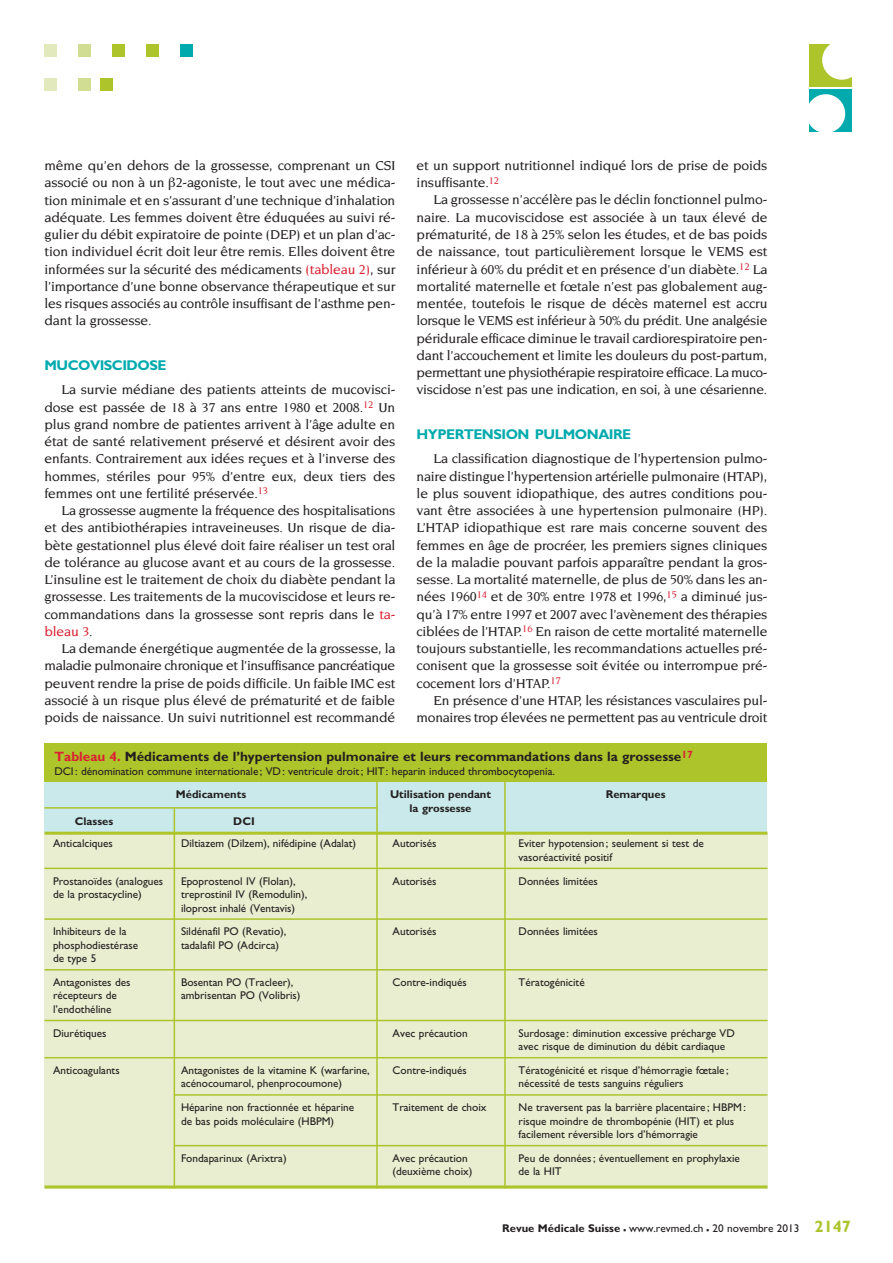
<style>
.page{position:relative;width:893px;height:1263px;background:#fff}
.page>*{position:absolute;margin:0;border:0;box-sizing:border-box;transform-origin:0 0}
.t1{font:700 14.1px "Gill Sans";letter-spacing:-.035em;color:#00aaad}
.t2{font:500 13.95px/17.2px "Novarese";letter-spacing:-.01em;color:#231f20;text-align:justify}
.t3{font:700 13.5px "Gill Sans";color:#231f20}
.t4{font:11.25px/13.5px "Gill Sans";color:#231f20}
.t5{font:700 11.25px "Gill Sans";color:#231f20}
.s1{color:#db2032}
.s2{font-weight:700}
.s3{font-weight:700;font-size:16.5px}
.s4{font-weight:700;font-size:16.5px;color:#adc42b}
</style>
<div class="page">
<div style="left:181px;top:45px;width:12px;height:12px;background:#00aaad"></div>
<div style="left:147px;top:45px;width:12px;height:12px;background:#adc42b"></div>
<div style="left:113px;top:45px;width:12px;height:12px;background:#adc42b"></div>
<div style="left:79px;top:45px;width:12px;height:12px;background:#d2dd94"></div>
<div style="left:45px;top:45px;width:12px;height:12px;background:#e2e9bc"></div>
<div style="left:101px;top:79px;width:12px;height:12px;background:#adc42b"></div>
<div style="left:79px;top:79px;width:12px;height:12px;background:#d2dd94"></div>
<div style="left:45px;top:79px;width:12px;height:12px;background:#e2e9bc"></div>
<div style="left:809px;top:45px;width:43px;height:42px;background:#adc42b"></div>
<div style="left:822px;top:40px;width:39px;height:40px;background:#fff;border-radius:50%"></div>
<div style="left:809px;top:90px;width:43px;height:42px;background:#00aaad"></div>
<div style="left:806px;top:94px;width:39px;height:39px;background:#fff;border-radius:50%"></div>
<div style="left:44px;top:833px;width:723px;height:355px;background:#e9eed0"></div>
<div style="left:45px;top:761px;width:722px;height:72px;background:#c9e9ea"></div>
<hr style="left:45px;top:832px;width:722px;height:3px;background:#adc42b">
<hr style="left:45px;top:867px;width:722px;height:2px;background:#adc42b">
<hr style="left:45px;top:918px;width:722px;height:2px;background:#adc42b">
<hr style="left:45px;top:969px;width:722px;height:1px;background:#adc42b">
<hr style="left:45px;top:1020px;width:722px;height:1px;background:#adc42b">
<hr style="left:45px;top:1057px;width:722px;height:1px;background:#adc42b">
<hr style="left:174px;top:1094px;width:593px;height:2px;background:#adc42b">
<hr style="left:174px;top:1145px;width:593px;height:1px;background:#adc42b">
<hr style="left:376px;top:779px;width:2px;height:409px;background:#adc42b">
<hr style="left:504px;top:779px;width:2px;height:409px;background:#adc42b">
<hr style="left:45px;top:1185px;width:722px;height:3px;background:#adc42b">
<div style="left:45px;top:743px;width:722px;height:39px;background:#adc42b"></div>
<hr style="left:174px;top:808px;width:1px;height:380px;background:#adc42b">
<hr style="left:44px;top:807px;width:333px;height:2px;background:#adc42b">
<p class="t2" style="left:45px;top:157px;width:352px">même qu’en dehors de la grossesse, comprenant un CSI associé ou non à un 2-agoniste, le tout avec une médica&shy;tion minimale et en s’assurant d’une technique d’inhalation adéquate. Les femmes doivent être éduquées au suivi ré&shy;gulier du débit expiratoire de pointe (DEP) et un plan d’ac&shy;tion individuel écrit doit leur être remis. Elles doivent être informées sur la sécurité des médicaments <span class="s1">(tableau 2)</span>, sur l’importance d’une bonne observance thérapeutique et sur les risques associés au contrôle insuffisant de l’asthme pen&shy;dant la grossesse.</p>
<p class="t1" style="left:45px;top:357px;width:123px">MUCOVISCIDOSE</p>
<p class="t2" style="left:45px;top:381px;width:352px;text-indent:17px">La survie médiane des patients atteints de mucovisci&shy;dose est passée de 18 à 37 ans entre 1980 et 2008.<sup>12</sup> Un plus grand nombre de patientes arrivent à l’âge adulte en état de santé relativement préservé et désirent avoir des enfants. Contrairement aux idées reçues et à l’inverse des hommes, stériles pour 95% d’entre eux, deux tiers des femmes ont une fertilité préservée.<sup>13</sup></p>
<p class="t2" style="left:45px;top:502px;width:352px;text-indent:17px">La grossesse augmente la fréquence des hospitalisations et des antibiothérapies intraveineuses. Un risque de dia&shy;bète gestationnel plus élevé doit faire réaliser un test oral de tolérance au glucose avant et au cours de la grossesse.<br>L’insuline est le traitement de choix du diabète pendant la grossesse. Les traitements de la mucoviscidose et leurs re&shy;commandations dans la grossesse sont repris dans le <span class="s1">ta&shy;bleau 3</span>.</p>
<p class="t2" style="left:45px;top:640px;width:352px;text-indent:17px">La demande énergétique augmentée de la grossesse, la maladie pulmonaire chronique et l’insuffisance pancréatique peuvent rendre la prise de poids difficile. Un faible IMC est associé à un risque plus élevé de prématurité et de faible poids de naissance. Un suivi nutritionnel est recommandé</p>
<p class="t2" style="left:417px;top:157px;width:352px">et un support nutritionnel indiqué lors de prise de poids insuffisante.<sup>12</sup></p>
<p class="t2" style="left:417px;top:191px;width:352px;text-indent:17px">La grossesse n’accélère pas le déclin fonctionnel pulmo&shy;naire. La mucoviscidose est associée à un taux élevé de prématurité, de 18 à 25% selon les études, et de bas poids de naissance, tout particulièrement lorsque le VEMS est inférieur à 60% du prédit et en présence d’un diabète.<sup>12</sup> La mortalité maternelle et fœtale n’est pas globalement aug&shy;mentée, toutefois le risque de décès maternel est accru lorsque le VEMS est inférieur à 50% du prédit. Une analgésie péridurale efficace diminue le travail cardiorespiratoire pen&shy;dant l’accouchement et limite les douleurs du post-partum, permettant une physiothérapie respiratoire efficace. La muco&shy;viscidose n’est pas une indication, en soi, à une césarienne.</p>
<p class="t1" style="left:417px;top:426px;width:216px">HYPERTENSION PULMONAIRE</p>
<p class="t2" style="left:417px;top:450px;width:352px;text-indent:17px">La classification diagnostique de l’hypertension pulmo&shy;naire distingue l’hypertension artérielle pulmonaire (HTAP), le plus souvent idiopathique, des autres conditions pou&shy;vant être associées à une hypertension pulmonaire (HP).<br>L’HTAP idiopathique est rare mais concerne souvent des femmes en âge de procréer, les premiers signes cliniques de la maladie pouvant parfois apparaître pendant la gros&shy;sesse. La mortalité maternelle, de plus de 50% dans les an&shy;nées 1960<sup>14</sup> et de 30% entre 1978 et 1996,<sup>15</sup> a diminué jus&shy;qu’à 17% entre 1997 et 2007 avec l’avènement des thérapies ciblées de l’HTAP.<sup>16</sup> En raison de cette mortalité maternelle toujours substantielle, les recommandations actuelles pré&shy;conisent que la grossesse soit évitée ou interrompue pré&shy;cocement lors d’HTAP.<sup>17</sup></p>
<p class="t2" style="left:417px;top:691px;width:352px;text-align:right">En présence d’une HTAP, les résistances vasculaires pul&shy;monaires trop élevées ne permettent pas au ventricule droit</p>
<p class="t3" style="left:55px;top:748px;width:640px"><span class="s1">Tableau 4.</span> Médicaments de l’hypertension pulmonaire et leurs recommandations dans la grossesse<sup>17</sup></p>
<p class="t4" style="left:55px;top:764px;width:502px">DCI : dénomination commune internationale ; VD: ventricule droit; HIT: heparin induced thrombocytopenia.</p>
<p class="t5" style="left:176px;top:788px;width:72px">Médicaments</p>
<p class="t5" style="left:390px;top:788px;width:103px">Utilisation pendant</p>
<p class="t5" style="left:606px;top:788px;width:61px">Remarques</p>
<p class="t5" style="left:410px;top:801px;width:63px">la grossesse</p>
<p class="t5" style="left:75px;top:815px;width:40px">Classes</p>
<p class="t5" style="left:233px;top:815px;width:23px">DCI</p>
<p class="t4" style="left:53px;top:837px;width:61px">Anticalciques</p>
<p class="t4" style="left:181px;top:837px;width:177px">Diltiazem (Dilzem), nifédipine (Adalat)</p>
<p class="t4" style="left:393px;top:837px;width:46px">Autorisés</p>
<p class="t4" style="left:519px;top:837px;width:187px">Eviter hypotension ; seulement si test de vasoréactivité positif</p>
<p class="t4" style="left:53px;top:874px;width:112px">Prostanoïdes (analogues</p>
<p class="t4" style="left:181px;top:874px;width:116px">Epoprostenol IV (Flolan),</p>
<p class="t4" style="left:393px;top:874px;width:46px">Autorisés</p>
<p class="t4" style="left:519px;top:874px;width:81px">Données limitées</p>
<p class="t4" style="left:53px;top:887px;width:90px">de la prostacycline)</p>
<p class="t4" style="left:181px;top:887px;width:128px">treprostinil IV (Remodulin), iloprost inhalé (Ventavis)</p>
<p class="t4" style="left:53px;top:925px;width:75px">Inhibiteurs de la</p>
<p class="t4" style="left:181px;top:925px;width:107px">Sildénafil PO (Revatio),</p>
<p class="t4" style="left:393px;top:925px;width:46px">Autorisés</p>
<p class="t4" style="left:519px;top:925px;width:81px">Données limitées</p>
<p class="t4" style="left:53px;top:938px;width:87px">phosphodiestérase</p>
<p class="t4" style="left:181px;top:938px;width:100px">tadalafil PO (Adcirca)</p>
<p class="t4" style="left:53px;top:947px;width:79px;line-height:23.7px">de type 5<br>Antagonistes des</p>
<p class="t4" style="left:181px;top:975px;width:114px">Bosentan PO (Tracleer),</p>
<p class="t4" style="left:393px;top:975px;width:76px">Contre-indiqués</p>
<p class="t4" style="left:519px;top:975px;width:68px">Tératogénicité</p>
<p class="t4" style="left:53px;top:989px;width:65px">récepteurs de</p>
<p class="t4" style="left:181px;top:989px;width:121px">ambrisentan PO (Volibris)</p>
<p class="t4" style="left:53px;top:997px;width:60px;line-height:23.7px">l’endothéline<br>Diurétiques</p>
<p class="t4" style="left:393px;top:1026px;width:77px">Avec précaution</p>
<p class="t4" style="left:519px;top:1026px;width:218px">Surdosage : diminution excessive précharge VD avec risque de diminution du débit cardiaque</p>
<p class="t4" style="left:53px;top:1063px;width:68px">Anticoagulants</p>
<p class="t4" style="left:181px;top:1063px;width:190px">Antagonistes de la vitamine K (warfarine,</p>
<p class="t4" style="left:393px;top:1063px;width:76px">Contre-indiqués</p>
<p class="t4" style="left:519px;top:1063px;width:211px">Tératogénicité et risque d’hémorragie fœtale ;</p>
<p class="t4" style="left:181px;top:1077px;width:163px">acénocoumarol, phenprocoumone)</p>
<p class="t4" style="left:519px;top:1077px;width:167px">nécessité de tests sanguins réguliers</p>
<p class="t4" style="left:181px;top:1100px;width:175px">Héparine non fractionnée et héparine</p>
<p class="t4" style="left:393px;top:1100px;width:95px">Traitement de choix</p>
<p class="t4" style="left:519px;top:1100px;width:229px">Ne traversent pas la barrière placentaire ; HBPM:</p>
<p class="t4" style="left:181px;top:1114px;width:155px">de bas poids moléculaire (HBPM)</p>
<p class="t4" style="left:519px;top:1114px;width:217px">risque moindre de thrombopénie (HIT) et plus facilement réversible lors d’hémorragie</p>
<p class="t4" style="left:181px;top:1151px;width:107px">Fondaparinux (Arixtra)</p>
<p class="t4" style="left:393px;top:1151px;width:77px">Avec précaution</p>
<p class="t4" style="left:519px;top:1151px;width:223px">Peu de données; éventuellement en prophylaxie</p>
<p class="t4" style="left:393px;top:1165px;width:81px">(deuxième choix)</p>
<p class="t4" style="left:519px;top:1165px;width:45px">de la HIT</p>
<p class="t4" style="left:502px;top:1221px;width:350px"><span class="s2">Revue Médicale Suisse</span> <span class="s3">–</span> www.revmed.ch <span class="s3">–</span> 20 novembre 2013 <span class="s4">2147</span></p>
</div>
